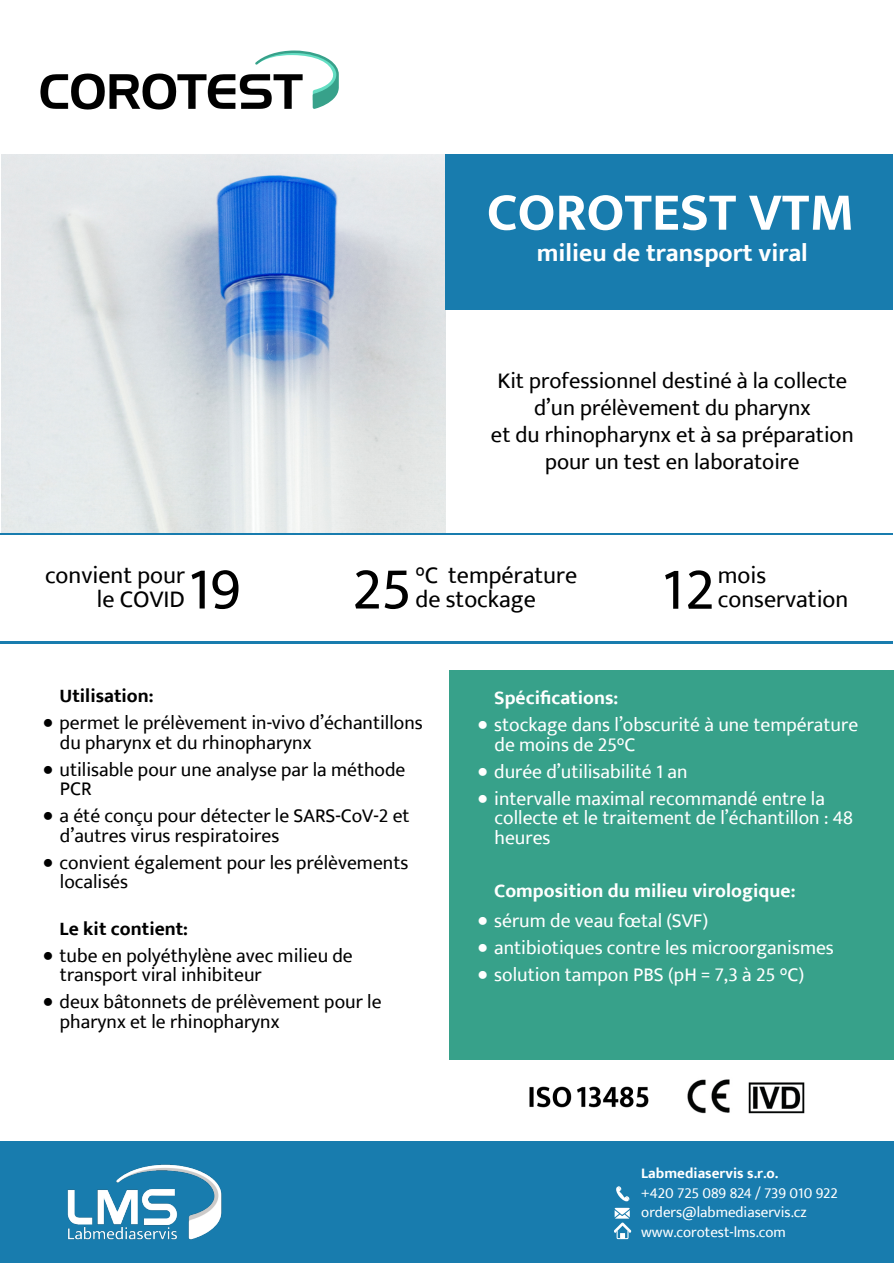
<style>
.page{position:relative;width:894px;height:1263px;background:#fff}
.page>*{position:absolute;margin:0;border:0;box-sizing:border-box;transform-origin:0 0}
.t1{font:60px "Ek Mukta";color:#000}
.t2{font:700 54px "Ek Mukta";color:#fff}
.t3{font:700 25.5px "Ek Mukta";color:#fff}
.t4{font:24px/24px "Ek Mukta";color:#000;text-align:right}
.t5{font:22.5px/27px "Ek Mukta";color:#000;text-align:center}
.t6{font:19.5px/19.5px "Ek Mukta";color:#000}
.t7{font:19.5px/19.5px "Ek Mukta";color:#fff}
.t8{font:700 19.5px "Ek Mukta";color:#fff}
.t9{font:700 19.5px "Ek Mukta";color:#000}
.t10{font:15px/19.5px "Ek Mukta";color:#fff}
.t11{font:700 15px "Ek Mukta";color:#fff}
.s1{font-family:"Lucida Grande"}
</style>
<div class="page">
<img style="left:2px;top:154px;width:443px;height:379px">
<div style="left:0;top:1141px;width:893px;height:122px;background:#187cae"></div>
<img style="left:67px;top:1164px;width:154px;height:75px">
<svg style="left:616px;top:1186px;width:13px;height:16px"></svg>
<svg style="left:614px;top:1208px;width:17px;height:31px"></svg>
<div style="left:449px;top:670px;width:444px;height:390px;background:#37a18a"></div>
<div style="left:445px;top:154px;width:447px;height:156px;background:#187cae"></div>
<div style="left:0;top:533px;width:892px;height:110px;background:#187cae"></div>
<div style="left:0;top:535px;width:892px;height:106px;background:#fff"></div>
<img style="left:40px;top:73px;width:215px;height:36px">
<svg style="left:255px;top:51px;width:83px;height:58px"></svg>
<img style="left:529px;top:1087px;width:119px;height:20px">
<img style="left:687px;top:1079px;width:43px;height:34px">
<img style="left:748px;top:1082px;width:57px;height:32px">
<h2 class="t2" style="left:486px;top:179px;width:369px">COROTEST VTM</h2>
<h3 class="t3" style="left:536px;top:237px;width:272px">milieu de transport viral</h3>
<p class="t4" style="left:45px;top:562px;width:141px">convient pour le COVID</p>
<h1 class="t1" style="left:188px;top:553px;width:54px">19</h1>
<p class="t9" style="left:60px;top:684px;width:96px">Utilisation:</p>
<p class="t5" style="left:491px;top:366px;width:364px">Kit professionnel destiné à la collecte d’un prélèvement du pharynx<br>et du rhinopharynx et à sa préparation pour un test en laboratoire</p>
<h1 class="t1" style="left:352px;top:553px;width:61px">25</h1>
<p class="t4" style="left:415px;top:563px;width:163px">°C température</p>
<p class="t4" style="left:415px;top:587px;width:122px">de stockage</p>
<p class="t8" style="left:494px;top:686px;width:126px">Spécifications:</p>
<p class="t4" style="left:717px;top:563px;width:50px">mois</p>
<h1 class="t1" style="left:661px;top:553px;width:54px">12</h1>
<p class="t4" style="left:717px;top:587px;width:132px">conservation</p>
<p class="t6" style="left:60px;top:713px;width:364px;text-indent:-17px"><span class="s1">●</span> permet le prélèvement in-vivo d’échantillons du pharynx et du rhinopharynx</p>
<p class="t6" style="left:60px;top:759px;width:347px;text-indent:-17px"><span class="s1">●</span> utilisable pour une analyse par la méthode<br>PCR</p>
<p class="t6" style="left:60px;top:806px;width:351px;text-indent:-17px"><span class="s1">●</span> a été conçu pour détecter le SARS-CoV-2 et d’autres virus respiratoires</p>
<p class="t6" style="left:60px;top:852px;width:350px;text-indent:-17px"><span class="s1">●</span> convient également pour les prélèvements localisés</p>
<p class="t7" style="left:494px;top:715px;width:365px;text-indent:-17px"><span class="s1">●</span> stockage dans l’obscurité à une température de moins de 25°C</p>
<p class="t7" style="left:477px;top:761px;width:211px"><span class="s1">●</span> durée d’utilisabilité 1 an</p>
<p class="t7" style="left:494px;top:788px;width:360px;text-indent:-17px"><span class="s1">●</span> intervalle maximal recommandé entre la collecte et le traitement de l’échantillon : 48 heures</p>
<p class="t8" style="left:494px;top:878px;width:302px">Composition du milieu virologique:</p>
<p class="t9" style="left:60px;top:916px;width:130px">Le kit contient:</p>
<p class="t7" style="left:477px;top:910px;width:232px"><span class="s1">●</span> sérum de veau fœtal (SVF)</p>
<p class="t7" style="left:477px;top:937px;width:358px"><span class="s1">●</span> antibiotiques contre les microorganismes</p>
<p class="t7" style="left:477px;top:964px;width:328px"><span class="s1">●</span> solution tampon PBS (pH = 7,3 à 25 °C)</p>
<p class="t6" style="left:60px;top:945px;width:294px;text-indent:-17px"><span class="s1">●</span> tube en polyéthylène avec milieu de transport viral inhibiteur</p>
<p class="t6" style="left:60px;top:992px;width:323px;text-indent:-17px"><span class="s1">●</span> deux bâtonnets de prélèvement pour le pharynx et le rhinopharynx</p>
<p class="t11" style="left:641px;top:1164px;width:139px">Labmediaservis s.r.o.</p>
<p class="t10" style="left:641px;top:1183px;width:198px">+420 725 089 824 / 739 010 922 orders@labmediaservis.cz www.corotest-lms.com</p>
</div>
